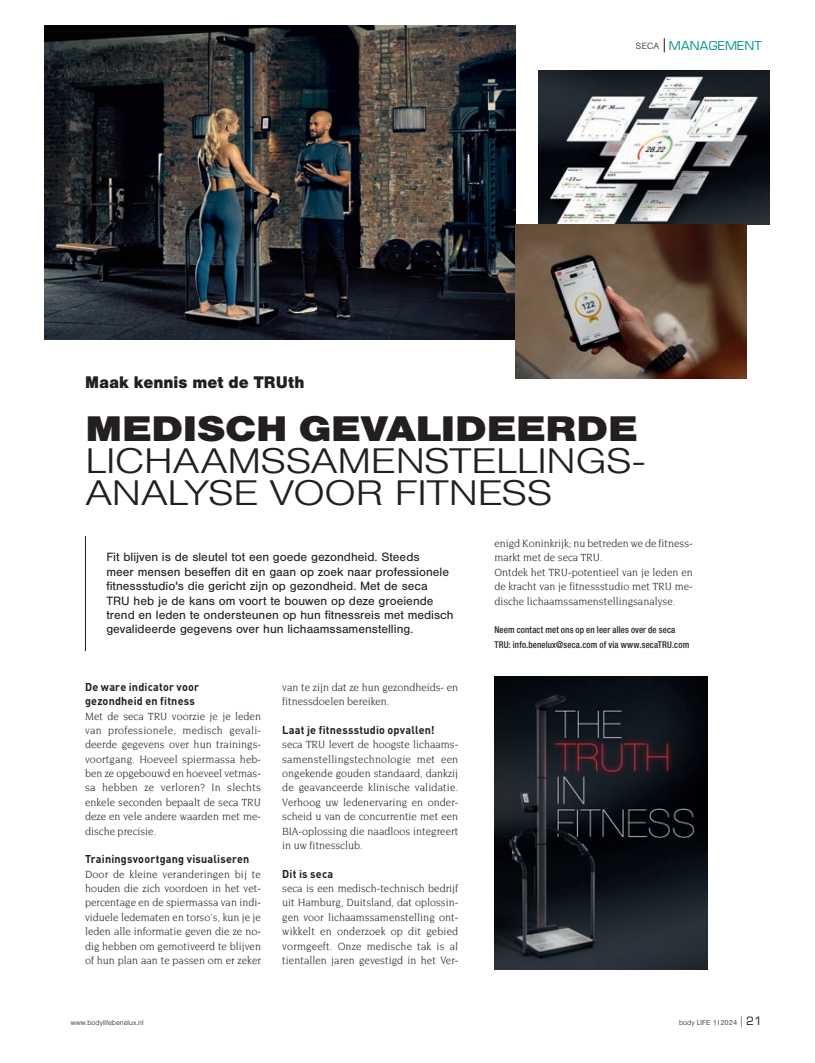
<style>
.page{position:relative;width:815px;height:1063px;background:#fff}
.page>*{position:absolute;margin:0;border:0;box-sizing:border-box;transform-origin:0 0}
.t1{font:300 37px/31.9px "Nimbus San";letter-spacing:-.02em;color:#231f20;scale:1.2 1}
.t2{font:900 37px "Nimbus San";letter-spacing:-.02em;color:#231f20;scale:1.2 1}
.t3{font:900 17.5px "Nimbus San";color:#231f20;scale:.95 1}
.t4{font:12.5px/14.4px "Nimbus San";color:#231f20}
.t5{font:500 11.88px "Eurostile";letter-spacing:.02em;color:#00958e;scale:1.05 1}
.t6{font:11.25px/14.4px "Novarese";color:#231f20;text-align:justify;scale:.96 1}
.t7{font:700 11.25px/14.4px "DIN Pro";letter-spacing:.015em;color:#231f20;scale:.96 1}
.t8{font:500 condensed 9.38px/14.4px "Helvetica Neue LT Std";letter-spacing:.015em;color:#231f20;scale:.95 1}
.t9{font:300 7.5px "Nimbus San";color:#231f20}
.s1{font-family:"Nimbus San";font-weight:300;font-size:9.38px;color:#231f20}
.s2{font-size:16.5px}
.s3{font-family:"Eurostile";font-weight:500;font-size:11.25px}
</style>
<div class="page">
<svg style="left:664px;top:38px;width:1px;height:14px"></svg>
<hr style="left:85px;top:536px;width:1px;height:115px;background:#231f20">
<img style="left:44px;top:26px;width:472px;height:314px">
<img style="left:538px;top:71px;width:231px;height:154px">
<img style="left:516px;top:225px;width:231px;height:154px">
<img style="left:494px;top:676px;width:213px;height:294px">
<h2 class="t3" style="left:85px;top:372px;width:232px">Maak kennis met de TRUth</h2>
<p class="t5" style="left:636px;top:39px;width:121px"><span class="s1">SECA</span> MANAGEMENT</p>
<h1 class="t2" style="left:85px;top:408px;width:462px">MEDISCH GEVALIDEERDE</h1>
<h1 class="t1" style="left:85px;top:446px;width:467px">LICHAAMSSAMENSTELLINGS-<br>ANALYSE VOOR FITNESS</h1>
<p class="t4" style="left:106px;top:550px;width:349px">Fit blijven is de sleutel tot een goede gezondheid. Steeds<br>meer mensen beseffen dit en gaan op zoek naar professionele fitnessstudio's die gericht zijn op gezondheid. Met de seca TRU heb je de kans om voort te bouwen op deze groeiende trend en leden te ondersteunen op hun fitnessreis met medisch gevalideerde gegevens over hun lichaamssamenstelling.</p>
<p class="t7" style="left:85px;top:678px;width:120px">De ware indicator voor gezondheid en fitness</p>
<p class="t6" style="left:85px;top:709px;width:185px">Met de seca TRU voorzie je je leden van professionele, medisch gevali&shy;deerde gegevens over hun trainings&shy;voortgang. Hoeveel spiermassa heb&shy;ben ze opgebouwd en hoeveel vetmas&shy;sa hebben ze verloren? In slechts enkele seconden bepaalt de seca TRU deze en vele andere waarden met me&shy;dische precisie.</p>
<p class="t7" style="left:85px;top:851px;width:173px">Trainingsvoortgang visualiseren</p>
<p class="t6" style="left:85px;top:867px;width:185px">Door de kleine veranderingen bij te houden die zich voordoen in het vet&shy;percentage en de spiermassa van indi&shy;viduele ledematen en torso's, kun je je leden alle informatie geven die ze no&shy;dig hebben om gemotiveerd te blijven of hun plan aan te passen om er zeker</p>
<p class="t6" style="left:282px;top:680px;width:185px">van te zijn dat ze hun gezondheids- en fitnessdoelen bereiken.</p>
<p class="t7" style="left:282px;top:721px;width:160px">Laat je fitnessstudio opvallen!</p>
<p class="t6" style="left:282px;top:737px;width:185px">seca TRU levert de hoogste lichaams&shy;samenstellingstechnologie met een ongekende gouden standaard, dankzij de geavanceerde klinische validatie.<br>Verhoog uw ledenervaring en onder&shy;scheid u van de concurrentie met een BIA-oplossing die naadloos integreert in uw fitnessclub.</p>
<p class="t7" style="left:282px;top:865px;width:55px">Dit is seca</p>
<p class="t6" style="left:282px;top:881px;width:185px">seca is een medisch-technisch bedrijf uit Hamburg, Duitsland, dat oplossin&shy;gen voor lichaamssamenstelling ont&shy;wikkelt en onderzoek op dit gebied vormgeeft. Onze medische tak is al tientallen jaren gevestigd in het Ver-</p>
<p class="t9" style="left:71px;top:1018px;width:74px">www.bodylifebenelux.nl</p>
<p class="t6" style="left:494px;top:536px;width:208px;text-align:left">enigd Koninkrijk; nu betreden we de fitness&shy;markt met de seca TRU.<br>Ontdek het TRU-potentieel van je leden en de kracht van je fitnessstudio met TRU me&shy;dische lichaamssamenstellingsanalyse.</p>
<p class="t8" style="left:494px;top:623px;width:207px">Neem contact met ons op en leer alles over de seca<br>TRU: info.benelux@seca.com of via www.secaTRU.com</p>
<p class="t9" style="left:679px;top:1018px;width:84px">body LIFE 1I2024 <span class="s2">l</span> <span class="s3">21</span></p>
</div>
